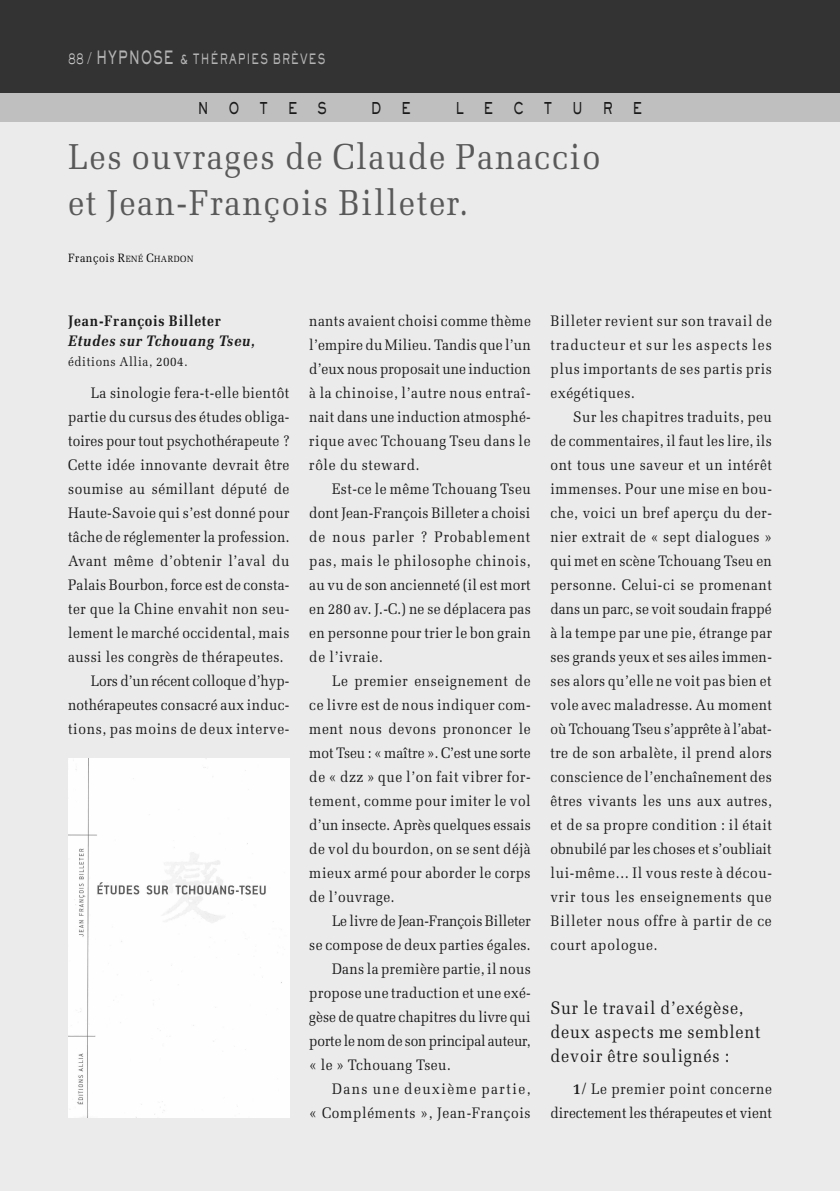
<style>
.page{position:relative;width:840px;height:1191px;background:#fff}
.page>*{position:absolute;margin:0;border:0;box-sizing:border-box;transform-origin:0 0}
.t1{font:36px/46px "Melior";letter-spacing:.05em;color:#595959;scale:.9 1}
.t2{font:18px/24px "Melior";letter-spacing:.05em;color:#1a1a1a;scale:.9 1}
.t3{font:16px "AT Sackers Heavy Gothic";letter-spacing:1.78em;color:#1a1a1a;scale:.7 1}
.t4{font:15.2px/24px "Melior";letter-spacing:.03em;color:#1a1a1a;text-align:justify;scale:.9 1}
.t5{font:15.2px/24px "Melior";letter-spacing:.005em;color:#1a1a1a;text-align:right;scale:.9 1}
.t6{font:15.2px "Melior";letter-spacing:-.005em;color:#1a1a1a;scale:.9 1}
.t7{font:15.2px "Melior";letter-spacing:.05em;color:#1a1a1a;scale:.9 1}
.t8{font:15.2px "Melior";letter-spacing:-.01em;color:#1a1a1a;scale:.9 1}
.t9{font:italic 700 15.2px "Melior";letter-spacing:.05em;color:#1a1a1a;scale:.9 1}
.t10{font:15.2px "Melior";letter-spacing:.11em;color:#1a1a1a;scale:.9 1}
.t11{font:700 15.2px "Melior";letter-spacing:.05em;color:#1a1a1a;scale:.9 1}
.t12{font:14px "AT Sackers Heavy Gothic";letter-spacing:.125em;color:#b3b3b3;scale:.65 1}
.t13{font:13px "Melior";letter-spacing:.05em;color:#1a1a1a;scale:.9 1}
.t14{font:12px "Melior";letter-spacing:.05em;color:#000;scale:.9 1}
.s1{font-family:"AT Sackers Gothic";font-weight:300;font-size:16px;color:#ccc}
.s2{font-size:18px}
.s3{font-size:9px}
.s4{font-weight:700}
</style>
<div class="page">
<div style="left:0;top:0;width:839px;height:108px;background:#333"></div>
<div style="left:0;top:108px;width:839px;height:1083px;background:#ebebeb"></div>
<div style="left:0;top:94px;width:839px;height:28px;background:#bfbfbf"></div>
<div style="left:68px;top:758px;width:221px;height:359px;background:#fefefe"></div>
<p class="t12" style="left:68px;top:53px;width:397px"><span class="s1">88 /</span> <span class="s2">HYPNOSE</span> &amp; THÉRAPIES BRÈVES</p>
<p class="t3" style="left:198px;top:102px;width:186px">NOTES</p>
<p class="t3" style="left:371px;top:102px;width:58px">D E</p>
<p class="t3" style="left:455px;top:102px;width:268px">LECTURE</p>
<h1 class="t1" style="left:68px;top:133px;width:592px">Les ouvrages de Claude Panaccio et Jean-François Billeter.</h1>
<p class="t14" style="left:68px;top:250px;width:140px">François R<span class="s3">ENÉ</span> C<span class="s3">HARDON</span></p>
<p class="t11" style="left:68px;top:312px;width:171px">Jean-François Billeter</p>
<p class="t9" style="left:68px;top:332px;width:209px">Etudes sur Tchouang Tseu,</p>
<p class="t13" style="left:68px;top:354px;width:134px">éditions Allia, 2004.</p>
<p class="t4" style="left:91px;top:381px;width:222px">La sinologie fera-t-elle bientôt</p>
<p class="t4" style="left:68px;top:405px;width:247px">partie du cursus des études obliga-</p>
<p class="t5" style="left:68px;top:429px;width:247px">toires pour tout psychothérapeute ?</p>
<p class="t4" style="left:68px;top:453px;width:247px">Cette idée innovante devrait être</p>
<p class="t4" style="left:68px;top:477px;width:247px">soumise au sémillant député de</p>
<p class="t4" style="left:68px;top:501px;width:247px">Haute-Savoie qui s’est donné pour</p>
<p class="t4" style="left:68px;top:525px;width:247px">tâche de réglementer la profession.</p>
<p class="t4" style="left:68px;top:549px;width:247px">Avant même d’obtenir l’aval du</p>
<p class="t4" style="left:68px;top:573px;width:247px">Palais Bourbon, force est de consta-</p>
<p class="t4" style="left:68px;top:597px;width:247px">ter que la Chine envahit non seu-</p>
<p class="t4" style="left:68px;top:620px;width:247px">lement le marché occidental, mais</p>
<p class="t4" style="left:68px;top:644px;width:241px">aussi les congrès de thérapeutes.</p>
<p class="t6" style="left:91px;top:672px;width:222px">Lors d’un récent colloque d’hyp-</p>
<p class="t4" style="left:68px;top:692px;width:247px">nothérapeutes consacré aux induc-</p>
<p class="t7" style="left:68px;top:720px;width:247px">tions, pas moins de deux interve-</p>
<p class="t4" style="left:309px;top:309px;width:247px">nants avaient choisi comme thème l’empire du Milieu. Tandis que l’un d’eux nous proposait une induction à la chinoise, l’autre nous entraî&shy;nait dans une induction atmosphé&shy;rique avec Tchouang Tseu dans le rôle du steward.</p>
<p class="t4" style="left:309px;top:477px;width:247px;text-indent:23px">Est-ce le même Tchouang Tseu dont Jean-François Billeter a choisi de nous parler ? Probablement pas, mais le philosophe chinois, au vu de son ancienneté (il est mort en 280 av. J.-C.) ne se déplacera pas en personne pour trier le bon grain de l’ivraie.</p>
<p class="t4" style="left:309px;top:668px;width:247px;text-indent:23px">Le premier enseignement de ce livre est de nous indiquer com&shy;ment nous devons prononcer le mot Tseu : « maître ». C’est une sorte de « dzz » que l’on fait vibrer for&shy;tement, comme pour imiter le vol d’un insecte. Après quelques essais de vol du bourdon, on se sent déjà mieux armé pour aborder le corps de l’ouvrage.</p>
<p class="t6" style="left:332px;top:911px;width:222px">Le livre de Jean-François Billeter</p>
<p class="t4" style="left:309px;top:932px;width:247px">se compose de deux parties égales.</p>
<p class="t4" style="left:332px;top:956px;width:222px">Dans la première partie, il nous</p>
<p class="t4" style="left:309px;top:980px;width:247px">propose une traduction et une exé-</p>
<p class="t5" style="left:309px;top:1004px;width:247px">gèse de quatre chapitres du livre qui</p>
<p class="t8" style="left:309px;top:1031px;width:247px">porte le nom de son principal auteur,</p>
<p class="t4" style="left:309px;top:1052px;width:159px">« le » Tchouang Tseu.</p>
<p class="t10" style="left:332px;top:1079px;width:222px">Dans une deuxième partie,</p>
<p class="t7" style="left:309px;top:1103px;width:247px">« Compléments », Jean-François</p>
<p class="t4" style="left:550px;top:309px;width:247px">Billeter revient sur son travail de traducteur et sur les aspects les plus importants de ses partis pris exégétiques.</p>
<p class="t4" style="left:550px;top:405px;width:247px;text-indent:23px">Sur les chapitres traduits, peu de commentaires, il faut les lire, ils ont tous une saveur et un intérêt immenses. Pour une mise en bou&shy;che, voici un bref aperçu du der&shy;nier extrait de « sept dialogues » qui met en scène Tchouang Tseu en personne. Celui-ci se promenant dans un parc, se voit soudain frappé à la tempe par une pie, étrange par ses grands yeux et ses ailes immen&shy;ses alors qu’elle ne voit pas bien et vole avec maladresse. Au moment où Tchouang Tseu s’apprête à l’abat&shy;tre de son arbalète, il prend alors conscience de l’enchaînement des êtres vivants les uns aux autres, et de sa propre condition : il était obnubilé par les choses et s’oubliait lui-même… Il vous reste à décou&shy;vrir tous les enseignements que Billeter nous offre à partir de ce court apologue.</p>
<p class="t2" style="left:550px;top:995px;width:235px">Sur le travail d’exégèse, deux aspects me semblent devoir être soulignés :</p>
<p class="t5" style="left:550px;top:1076px;width:247px"><span class="s4">1</span>/ Le premier point concerne directement les thérapeutes et vient</p>
</div>
